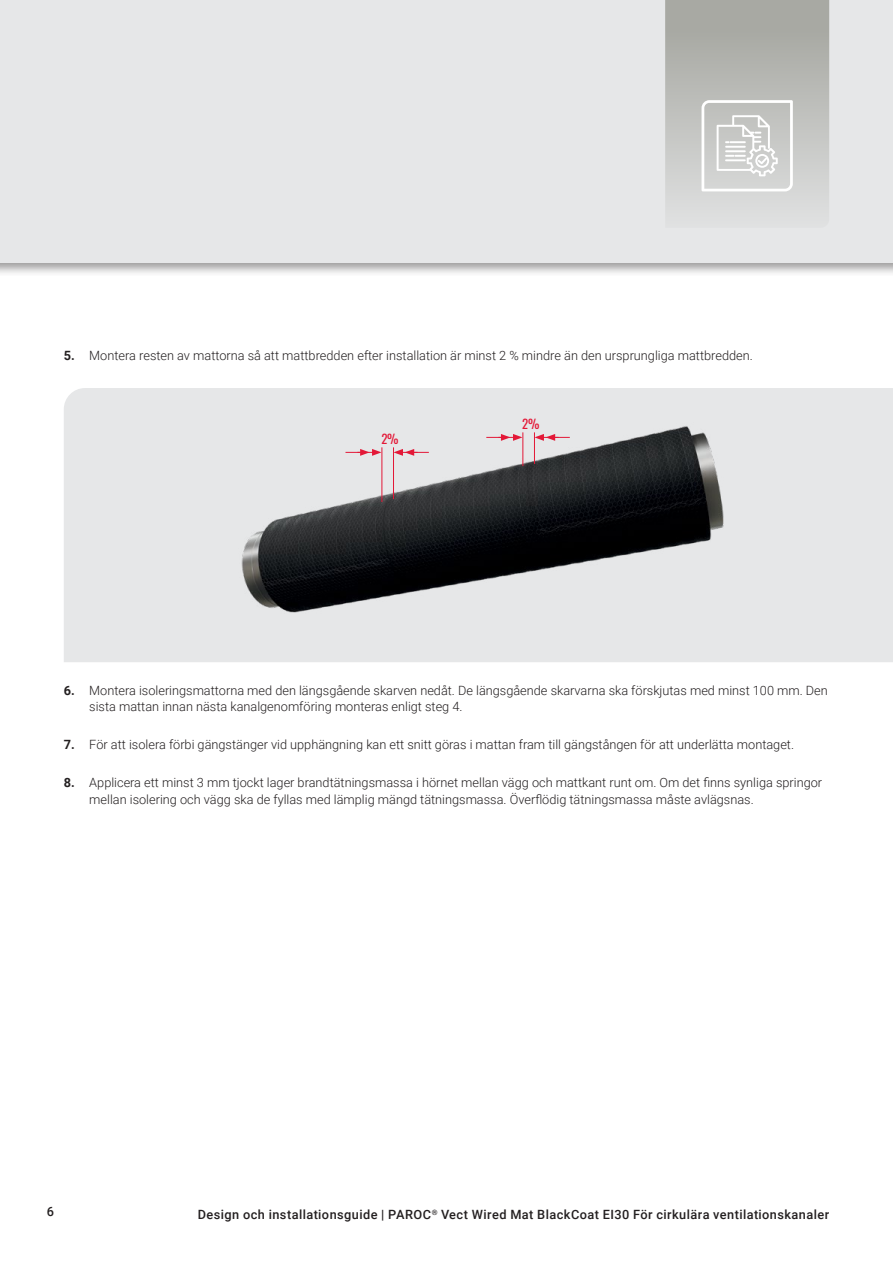
<style>
.page{position:relative;width:893px;height:1263px;background:#fff}
.page>*{position:absolute;margin:0;border:0;box-sizing:border-box;transform-origin:0 0}
.t1{font:300 12.75px/16.5px "Roboto";color:#231f20}
.t2{font:500 12.75px "Roboto";letter-spacing:.035em;color:#231f20}
.t3{font:12.75px "Oswald";color:#e31837}
.s1{font-weight:700}
</style>
<div class="page">
<div style="left:0;top:0;width:893px;height:277px;background:#231f20;opacity:.45"></div>
<div style="left:0;top:0;width:893px;height:263px;background:#e6e7e8"></div>
<svg style="left:665px;top:0;width:164px;height:214px;background:#c1c2bf"></svg>
<div style="left:64px;top:388px;width:829px;height:274px;background:#e6e7e8"></div>
<img style="left:226px;top:388px;width:519px;height:274px">
<svg style="left:345px;top:449px;width:37px;height:7px"></svg>
<svg style="left:486px;top:434px;width:36px;height:7px"></svg>
<svg style="left:394px;top:449px;width:35px;height:7px"></svg>
<svg style="left:535px;top:434px;width:35px;height:7px"></svg>
<hr style="left:393px;top:447px;width:1px;height:52px;background:#e31837">
<hr style="left:534px;top:432px;width:1px;height:32px;background:#e31837">
<hr style="left:382px;top:447px;width:1px;height:55px;background:#e31837">
<hr style="left:522px;top:432px;width:1px;height:34px;background:#e31837">
<p class="t1" style="left:64px;top:347px;width:691px"><span class="s1">5.</span> Montera resten av mattorna så att mattbredden efter installation är minst 2 % mindre än den ursprungliga mattbredden.</p>
<p class="t3" style="left:381px;top:428px;width:19px">2%</p>
<p class="t3" style="left:522px;top:413px;width:19px">2%</p>
<p class="t1" style="left:89px;top:682px;width:740px;text-indent:-26px"><span class="s1">6.</span> Montera isoleringsmattorna med den längsgående skarven nedåt. De längsgående skarvarna ska förskjutas med minst 100 mm. Den sista mattan innan nästa kanalgenomföring monteras enligt steg 4.</p>
<p class="t1" style="left:64px;top:736px;width:732px"><span class="s1">7.</span> För att isolera förbi gängstänger vid upphängning kan ett snitt göras i mattan fram till gängstången för att underlätta montaget.</p>
<p class="t1" style="left:89px;top:774px;width:734px;text-indent:-26px"><span class="s1">8.</span> Applicera ett minst 3 mm tjockt lager brandtätningsmassa i hörnet mellan vägg och mattkant runt om. Om det finns synliga springor mellan isolering och vägg ska de fyllas med lämplig mängd tätningsmassa. Överflödig tätningsmassa måste avlägsnas.</p>
<p class="t2" style="left:47px;top:1203px;width:9px">6</p>
<p class="t2" style="left:198px;top:1205px;width:633px">Design och installationsguide | PAROC<sup>®</sup> Vect Wired Mat BlackCoat EI30 För cirkulära ventilationskanaler</p>
</div>
